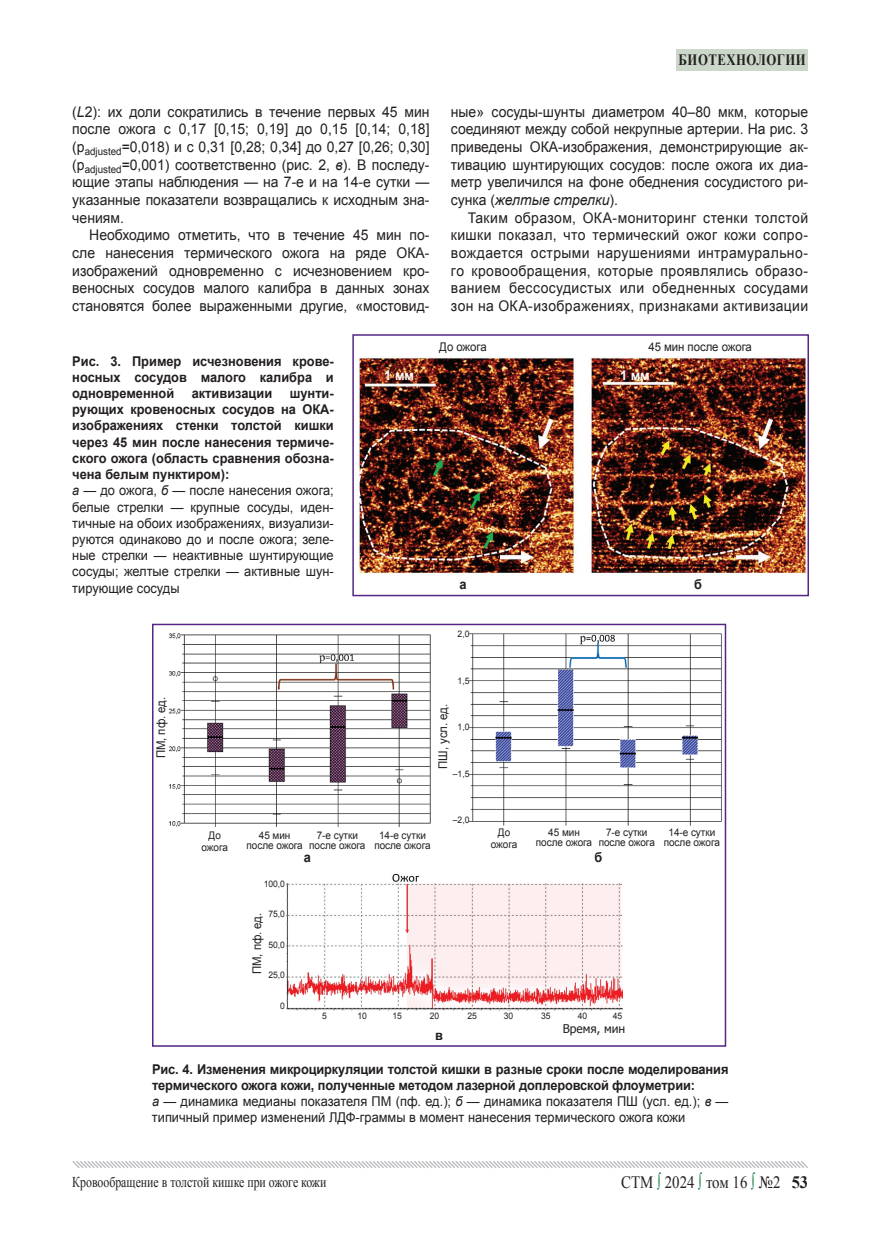
<style>
.page{position:relative;width:872px;height:1234px;background:#fff}
.page>*{position:absolute;margin:0;border:0;box-sizing:border-box;transform-origin:0 0}
.t1{font:17.4px "Times New Roman";color:#231f20;scale:.86 1}
.t2{font:700 15.75px "Times New Roman";letter-spacing:.04em;color:#231f20;scale:.81 1}
.t3{font:15px "Times New Roman";color:#231f20;scale:.79 1}
.t4{font:14.7px/17.7px "Arial";color:#231f20;text-align:justify;scale:.95 1}
.t5{font:700 13.5px/16.2px "Arial";letter-spacing:-.01em;color:#231f20;scale:.95 1}
.t6{font:13.5px/16.2px "Arial";color:#231f20;scale:.95 1}
.t7{font:700 13.5px "Arial";color:#fff;scale:.95 1}
.t8{font:12px "Arial";letter-spacing:-.005em;color:#231f20;scale:.95 1}
.t9{font:12px "Tahoma";color:#231f20}
.t10{font:10.5px/10.5px "Arial";letter-spacing:-.005em;color:#231f20;text-align:center;scale:.95 1}
.t11{font:9px "Arial";letter-spacing:-.005em;color:#231f20;scale:.95 1}
.s1{font-style:italic}
.s2{font-weight:700}
.s3{font-weight:400;font-style:italic}
.s4{font-weight:400}
.s5{color:#127c43}
</style>
<div class="page">
<svg style="left:72px;top:1161px;width:736px;height:7px"></svg>
<div style="left:676px;top:49px;width:132px;height:21px;background:#cbd8c9"></div>
<img style="left:169px;top:633px;width:262px;height:193px">
<img style="left:468px;top:626px;width:259px;height:199px">
<img style="left:286px;top:873px;width:336px;height:137px">
<img style="left:359px;top:357px;width:447px;height:217px">
<div style="left:352px;top:334px;width:457px;height:262px;border:2px solid #542685"></div>
<div style="left:152px;top:623px;width:574px;height:423px;border:2px solid #542685"></div>
<p class="t2" style="left:678px;top:48px;width:158px">биотехнологии</p>
<p class="t4" style="left:72px;top:103px;width:377px">(<span class="s1">L</span>2): их доли сократились в течение первых 45 мин после ожога с 0,17 [0,15; 0,19] до 0,15 [0,14; 0,18] (p<sub>adjusted</sub>=0,018) и с 0,31 [0,28; 0,34] до 0,27 [0,26; 0,30] (p<sub>adjusted</sub>=0,001) соответственно (рис. 2, <span class="s1">в</span>). В последу&shy;ющие этапы наблюдения — на 7-е и на 14-е сутки — указанные показатели возвращались к исходным зна&shy;чениям.</p>
<p class="t4" style="left:72px;top:226px;width:377px;text-indent:17px">Необходимо отметить, что в течение 45 мин по&shy;сле нанесения термического ожога на ряде ОКА&shy;изображений одновременно с исчезновением кро&shy;веносных сосудов малого калибра в данных зонах становятся более выраженными другие, «мостовид-</p>
<p class="t4" style="left:451px;top:103px;width:377px">ные» сосуды-шунты диаметром 40–80 мкм, которые соединяют между собой некрупные артерии. На рис. 3 приведены ОКА-изображения, демонстрирующие ак&shy;тивацию шунтирующих сосудов: после ожога их диа&shy;метр увеличился на фоне обеднения сосудистого ри&shy;сунка (<span class="s1">желтые стрелки</span>).</p>
<p class="t4" style="left:451px;top:209px;width:377px;text-indent:17px">Таким образом, ОКА-мониторинг стенки толстой кишки показал, что термический ожог кожи сопро&shy;вождается острыми нарушениями интрамурально&shy;го кровообращения, которые проявлялись образо&shy;ванием бессосудистых или обедненных сосудами зон на ОКА-изображениях, признаками активизации</p>
<p class="t8" style="left:439px;top:338px;width:51px">До ожога</p>
<p class="t8" style="left:648px;top:338px;width:110px">45 мин после ожога</p>
<p class="t5" style="left:72px;top:353px;width:277px;text-align:justify">Рис. 3. Пример исчезновения крове&shy;носных сосудов малого калибра и одновременной</p>
<p class="t5" style="left:192px;top:385px;width:86px">активизации</p>
<p class="t6" style="left:72px;top:385px;width:277px;text-indent:217px"><span class="s2">шунти&shy;рующих кровеносных сосудов на ОКА&shy;изображениях стенки толстой кишки через 45 мин после нанесения термиче&shy;ского ожога (область сравнения обозна&shy;чена белым пунктиром):<br></span><span class="s1">а</span> — до ожога, <span class="s1">б</span> — после нанесения ожога; белые стрелки — крупные сосуды, иден&shy;тичные на обоих изображениях, визуализи&shy;руются одинаково до и после ожога; зеле&shy;ные стрелки — неактивные шунтирующие сосуды; желтые стрелки — активные шун&shy;тирующие сосуды</p>
<p class="t8" style="left:153px;top:758px;width:66px;rotate:-90deg">ПМ, пф. ед.</p>
<p class="t7" style="left:384px;top:365px;width:33px">1 мм</p>
<p class="t7" style="left:620px;top:365px;width:33px">1 мм</p>
<p class="t5" style="left:459px;top:576px;width:9px">а</p>
<p class="t5" style="left:694px;top:576px;width:10px">б</p>
<p class="t11" style="left:457px;top:627px;width:14px">2,0</p>
<p class="t11" style="left:457px;top:674px;width:14px">1,5</p>
<p class="t11" style="left:457px;top:720px;width:14px">1,0</p>
<p class="t11" style="left:453px;top:767px;width:19px">–1,5</p>
<p class="t11" style="left:453px;top:813px;width:19px">–2,0</p>
<p class="t8" style="left:435px;top:768px;width:69px;rotate:-90deg">ПШ, усл. ед.</p>
<p class="t10" style="left:374px;top:829px;width:61px">14-е сутки после ожога</p>
<p class="t10" style="left:664px;top:826px;width:61px">14-е сутки после ожога</p>
<p class="t10" style="left:201px;top:828px;width:29px;line-height:12.6px">До ожога</p>
<p class="t10" style="left:491px;top:825px;width:29px;line-height:12.6px">До ожога</p>
<p class="t10" style="left:246px;top:829px;width:61px">45 мин после ожога</p>
<p class="t10" style="left:536px;top:826px;width:61px">45 мин после ожога</p>
<p class="t10" style="left:309px;top:829px;width:61px">7-е сутки после ожога</p>
<p class="t10" style="left:598px;top:826px;width:61px">7-е сутки после ожога</p>
<p class="t5" style="left:304px;top:849px;width:9px">а</p>
<p class="t5" style="left:594px;top:849px;width:10px">б</p>
<p class="t11" style="left:264px;top:877px;width:24px">100,0</p>
<p class="t11" style="left:268px;top:907px;width:19px">75,0</p>
<p class="t11" style="left:268px;top:938px;width:19px">50,0</p>
<p class="t11" style="left:268px;top:968px;width:19px">25,0</p>
<p class="t11" style="left:280px;top:999px;width:7px">0</p>
<p class="t8" style="left:249px;top:973px;width:66px;rotate:-90deg">ПМ, пф. ед.</p>
<p class="t11" style="left:322px;top:1009px;width:7px">5</p>
<p class="t11" style="left:357px;top:1009px;width:11px">10</p>
<p class="t11" style="left:392px;top:1009px;width:11px">15</p>
<p class="t11" style="left:430px;top:1009px;width:11px">20</p>
<p class="t11" style="left:467px;top:1009px;width:11px">25</p>
<p class="t11" style="left:504px;top:1009px;width:11px">30</p>
<p class="t11" style="left:541px;top:1009px;width:11px">35</p>
<p class="t11" style="left:578px;top:1009px;width:11px">40</p>
<p class="t11" style="left:613px;top:1009px;width:11px">45</p>
<p class="t5" style="left:435px;top:1027px;width:10px">в</p>
<p class="t9" style="left:562px;top:1020px;width:64px">Время, мин</p>
<p class="t5" style="left:152px;top:1060px;width:608px">Рис. 4. Изменения микроциркуляции толстой кишки в разные сроки после моделирования термического ожога кожи, полученные методом лазерной доплеровской флоуметрии:<br><span class="s3">а</span> <span class="s4">— динамика медианы показателя ПМ (пф. ед.);</span> <span class="s3">б</span> <span class="s4">— динамика показателя ПШ (усл. ед.);</span> <span class="s3">в</span> <span class="s4">— типичный пример изменений ЛДФ-граммы в момент нанесения термического ожога кожи</span></p>
<p class="t3" style="left:72px;top:1171px;width:323px">Кровообращение в толстой кишке при ожоге кожи</p>
<p class="t1" style="left:621px;top:1170px;width:219px">СТМ <span class="s5">∫</span> 2024 <span class="s5">∫</span> том 16 <span class="s5">∫</span> №2 <span class="s2">53</span></p>
</div>
